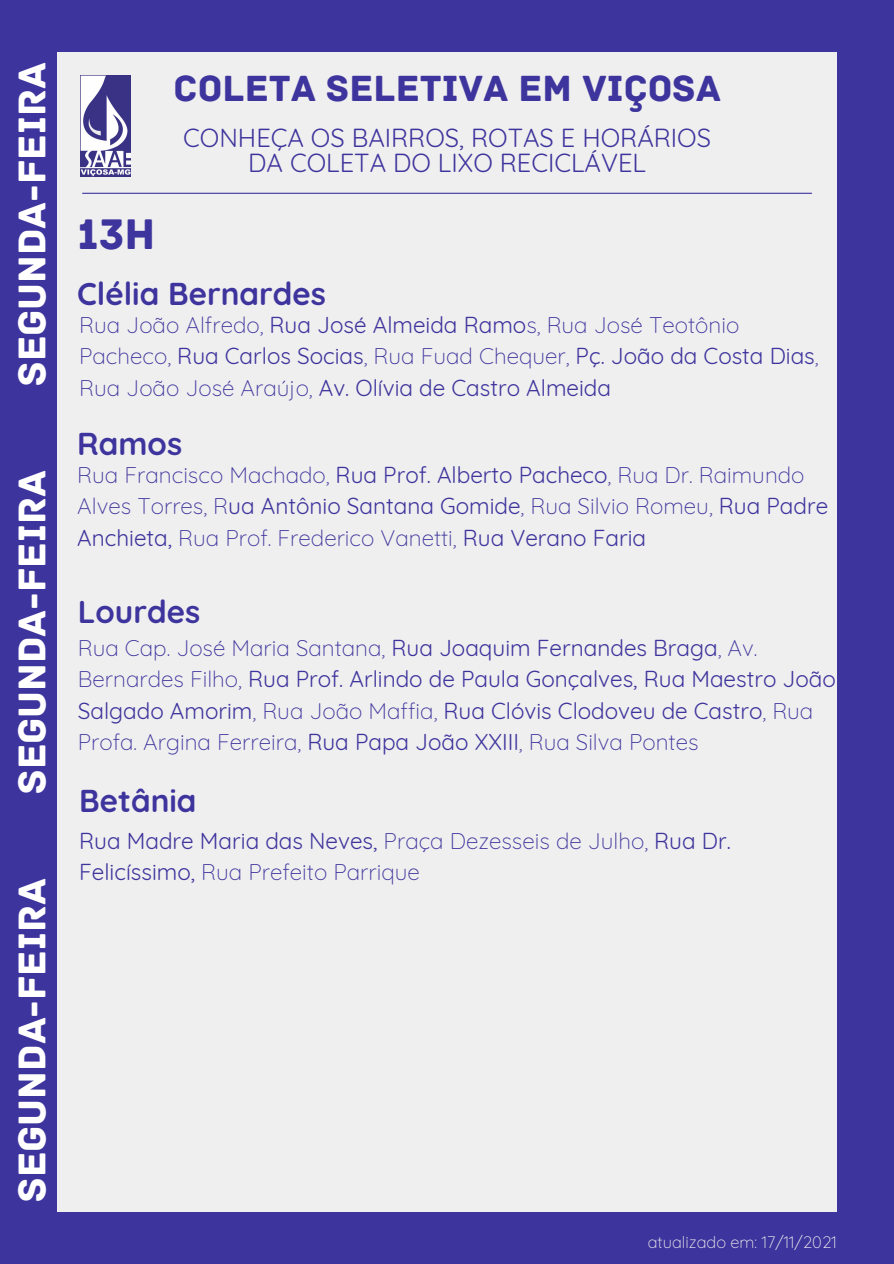
<style>
.page{position:relative;width:894px;height:1264px;background:#fff}
.page>*{position:absolute;margin:0;border:0;box-sizing:border-box;transform-origin:0 0}
.t1{font:45px "Archive";color:#3e349d}
.t2{font:40.65px "Archive";color:#fff}
.t3{font:38.25px "Archive";color:#3e349d}
.t4{font:700 31.5px "Quicksand";color:#3e349d}
.t5{font:25.5px/24.8px "Quicksand";color:#3e349d;text-align:center}
.t6{font:300 22.5px/31.5px "Quicksand";color:#3e349d}
.t7{font:22.5px/31.5px "Quicksand";color:#3e349d}
.t8{font:300 16.5px "Quicksand";color:#efefef}
.s1{font-weight:400}
.s2{font-weight:300}
</style>
<div class="page">
<div style="left:0;top:0;width:893px;height:1263px;background:#3e349d"></div>
<div style="left:57px;top:53px;width:780px;height:1158px;background:#efefef"></div>
<img style="left:81px;top:76px;width:49px;height:100px">
<hr style="left:82px;top:193px;width:729px;height:1px;background:#3e349d">
<p class="t2" style="left:8px;top:386px;width:325px;rotate:-90deg">segunda-feira</p>
<p class="t2" style="left:8px;top:794px;width:325px;rotate:-90deg">segunda-feira</p>
<p class="t2" style="left:8px;top:1201px;width:325px;rotate:-90deg">segunda-feira</p>
<p class="t3" style="left:173px;top:66px;width:549px">COLETA SELETIVA EM VIÇOSA</p>
<p class="t5" style="left:183px;top:125px;width:529px">CONHEÇA OS BAIRROS, ROTAS E HORÁRIOS<br>DA COLETA DO LIXO RECICLÁVEL</p>
<p class="t1" style="left:77px;top:207px;width:80px">13h</p>
<p class="t4" style="left:77px;top:273px;width:250px">Clélia Bernardes</p>
<p class="t6" style="left:79px;top:308px;width:740px">Rua João Alfredo, <span class="s1">Rua José Almeida Ramo</span>s, Rua José Teotônio<br>Pacheco, <span class="s1">Rua Carlos Socias</span>, Rua Fuad Chequer, <span class="s1">Pç. João da Costa Dias</span>,<br>Rua João José Araújo, <span class="s1">Av. Olívia de Castro Almeida</span></p>
<p class="t4" style="left:77px;top:423px;width:106px">Ramos</p>
<p class="t6" style="left:77px;top:458px;width:752px">Rua Francisco Machado, <span class="s1">Rua Prof. Alberto Pacheco</span>, Rua Dr. Raimundo<br>Alves Torres, R<span class="s1">ua Antônio Santana Gomide</span>, Rua Silvio Romeu, <span class="s1">Rua Padre<br>Anchieta,</span> Rua Prof. Frederico Vanetti, <span class="s1">Rua Verano Faria</span></p>
<p class="t4" style="left:78px;top:592px;width:124px">Lourdes</p>
<p class="t7" style="left:78px;top:631px;width:759px"><span class="s2">Rua Cap. José Maria Santana,</span> Rua Joaquim Fernandes Braga<span class="s2">, Av.<br>Bernardes Filho,</span> Rua Prof. Arlindo de Paula Gonçalves, Rua Maestro João Salgado Amorim<span class="s2">, Rua João Maffia,</span> Rua Clóvis Clodoveu de Castro<span class="s2">, Rua Profa. Argina Ferreira,</span> Rua Papa João XXIII<span class="s2">, Rua Silva Pontes</span></p>
<p class="t4" style="left:79px;top:781px;width:119px">Betânia</p>
<p class="t6" style="left:79px;top:824px;width:653px"><span class="s1">Rua Madre Maria das Neves,</span> Praça Dezesseis de Julho, <span class="s1">Rua Dr.<br>Felicíssimo,</span> Rua Prefeito Parrique</p>
<p class="t8" style="left:647px;top:1231px;width:190px">atualizado em: 17/11/2021</p>
</div>
